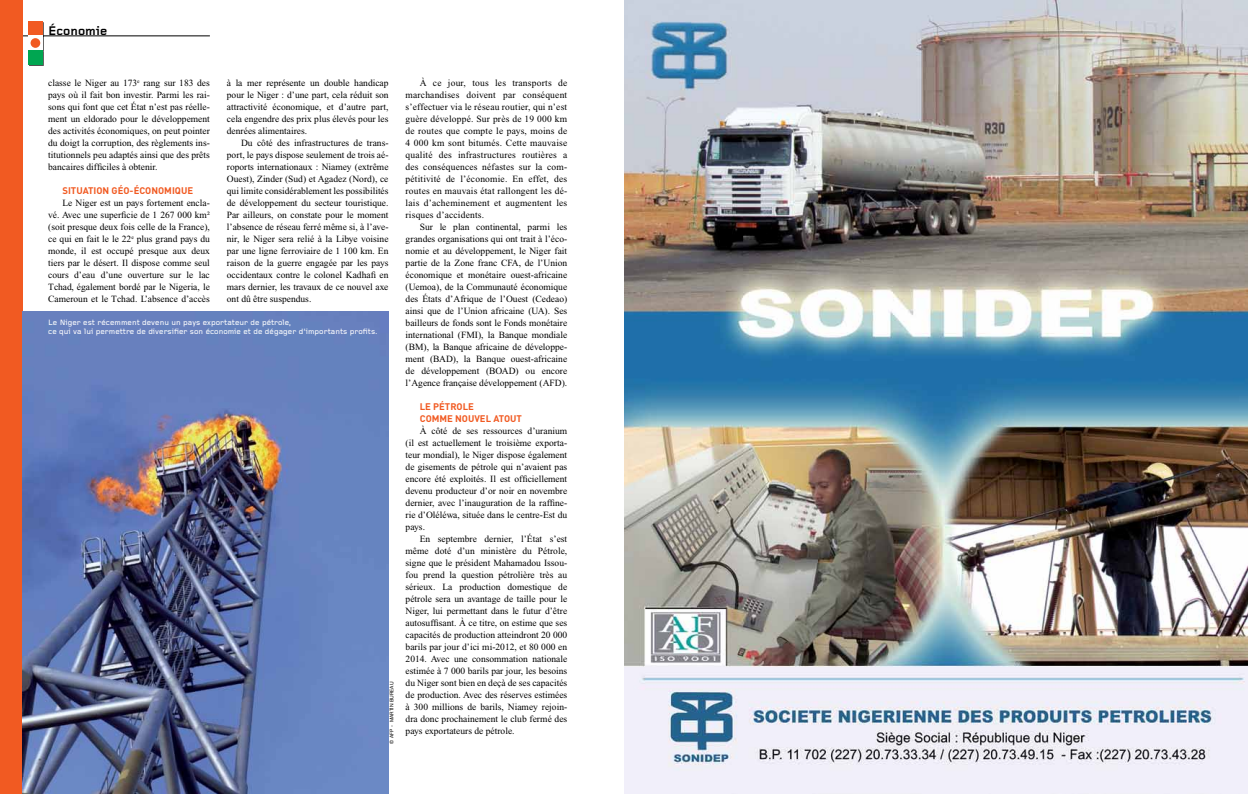
<style>
.page{position:relative;width:1248px;height:794px;background:#fff}
.page>*{position:absolute;margin:0;border:0;box-sizing:border-box;transform-origin:0 0}
.t1{font:700 13px "Foundry Gridnik";color:#000}
.t2{font:9.5px/12px "Times New Roman";color:#000;text-align:justify}
.t3{font:700 9.5px/12px "DIN";color:#f15a22}
.t4{font:500 8px/9px "Foundry Gridnik";color:#fff}
.t5{font:5px "Helvetica Neue";letter-spacing:.005em;color:#000}
</style>
<div class="page">
<hr style="left:0;top:36px;width:210px;height:1px;background:#000">
<div style="left:29px;top:23px;width:15px;height:14px;background:#000;opacity:.75"></div>
<div style="left:28px;top:22px;width:15px;height:14px;background:#f15a22"></div>
<div style="left:29px;top:37px;width:15px;height:14px;background:#666"></div>
<svg style="left:28px;top:36px;width:15px;height:14px"></svg>
<div style="left:29px;top:51px;width:15px;height:14px;background:#000;opacity:.75"></div>
<div style="left:28px;top:50px;width:15px;height:14px;background:#00a651"></div>
<div style="left:0;top:0;width:23px;height:794px;background:#f15a22"></div>
<div style="left:31px;top:38px;width:9px;height:10px;background:#f15a22;border-radius:50%"></div>
<img style="left:23px;top:312px;width:365px;height:482px">
<img style="left:624px;top:0;width:623px;height:794px">
<h1 class="t1" style="left:48px;top:23px;width:60px">Économie</h1>
<p class="t2" style="left:48px;top:77px;width:163px">classe le Niger au 173<sup>e</sup> rang sur 183 des pays où il fait bon investir. Parmi les rai&shy;sons qui font que cet État n’est pas réelle&shy;ment un eldorado pour le développement des activités économiques, on peut pointer du doigt la corruption, des règlements ins&shy;titutionnels peu adaptés ainsi que des prêts bancaires difficiles à obtenir.</p>
<p class="t3" style="left:62px;top:184px;width:132px">SITUATION GÉO-ÉCONOMIQUE</p>
<p class="t2" style="left:48px;top:197px;width:163px;text-indent:14px">Le Niger est un pays fortement encla&shy;vé. Avec une superficie de 1 267 000 km² (soit presque deux fois celle de la France), ce qui en fait le le 22<sup>e</sup> plus grand pays du monde, il est occupé presque aux deux tiers par le désert. Il dispose comme seul cours d’eau d’une ouverture sur le lac Tchad, également bordé par le Nigeria, le Cameroun et le Tchad. L’absence d’accès</p>
<p class="t2" style="left:227px;top:77px;width:163px">à la mer représente un double handicap pour le Niger : d’une part, cela réduit son attractivité économique, et d’autre part, cela engendre des prix plus élevés pour les denrées alimentaires.</p>
<p class="t2" style="left:227px;top:137px;width:163px;text-indent:14px">Du côté des infrastructures de trans&shy;port, le pays dispose seulement de trois aé&shy;roports internationaux : Niamey (extrême Ouest), Zinder (Sud) et Agadez (Nord), ce qui limite considérablement les possibilités de développement du secteur touristique.<br>Par ailleurs, on constate pour le moment l’absence de réseau ferré même si, à l’ave&shy;nir, le Niger sera relié à la Libye voisine par une ligne ferroviaire de 1 100 km. En raison de la guerre engagée par les pays occidentaux contre le colonel Kadhafi en mars dernier, les travaux de ce nouvel axe ont dû être suspendus.</p>
<p class="t4" style="left:48px;top:318px;width:331px">Le Niger est récemment devenu un pays exportateur de pétrole,<br>ce qui va lui permettre de diversifier son économie et de dégager d’importants profits.</p>
<p class="t5" style="left:388px;top:743px;width:63px;rotate:-90deg">© AFP - MARTIN BUREAU</p>
<p class="t2" style="left:405px;top:77px;width:163px;text-indent:14px">À ce jour, tous les transports de marchandises doivent par conséquent s’effectuer via le réseau routier, qui n’est guère développé. Sur près de 19 000 km de routes que compte le pays, moins de 4 000 km sont bitumés. Cette mauvaise qualité des infrastructures routières a des conséquences néfastes sur la com&shy;pétitivité de l’économie. En effet, des routes en mauvais état rallongent les dé&shy;lais d’acheminement et augmentent les risques d’accidents.</p>
<p class="t2" style="left:405px;top:221px;width:163px;text-indent:14px">Sur le plan continental, parmi les grandes organisations qui ont trait à l’éco&shy;nomie et au développement, le Niger fait partie de la Zone franc CFA, de l’Union économique et monétaire ouest-africaine (Uemoa), de la Communauté économique des États d’Afrique de l’Ouest (Cedeao) ainsi que de l’Union africaine (UA). Ses bailleurs de fonds sont le Fonds monétaire international (FMI), la Banque mondiale (BM), la Banque africaine de développe&shy;ment (BAD), la Banque ouest-africaine de développement (BOAD) ou encore l’Agence française développement (AFD).</p>
<p class="t3" style="left:420px;top:400px;width:104px">LE PÉTROLE<br>COMME NOUVEL ATOUT</p>
<p class="t2" style="left:405px;top:424px;width:163px;text-indent:14px">À côté de ses ressources d’uranium (il est actuellement le troisième exporta&shy;teur mondial), le Niger dispose également de gisements de pétrole qui n’avaient pas encore été exploités. Il est officiellement devenu producteur d’or noir en novembre dernier, avec l’inauguration de la raffine&shy;rie d’Oléléwa, située dans le centre-Est du pays.</p>
<p class="t2" style="left:405px;top:532px;width:163px;text-indent:14px">En septembre dernier, l’État s’est même doté d’un ministère du Pétrole, signe que le président Mahamadou Issou&shy;fou prend la question pétrolière très au sérieux. La production domestique de pétrole sera un avantage de taille pour le Niger, lui permettant dans le futur d’être autosuffisant. À ce titre, on estime que ses capacités de production atteindront 20 000 barils par jour d’ici mi-2012, et 80 000 en 2014. Avec une consommation nationale estimée à 7 000 barils par jour, les besoins du Niger sont bien en deçà de ses capacités de production. Avec des réserves estimées à 300 millions de barils, Niamey rejoin&shy;dra donc prochainement le club fermé des pays exportateurs de pétrole.</p>
</div>
